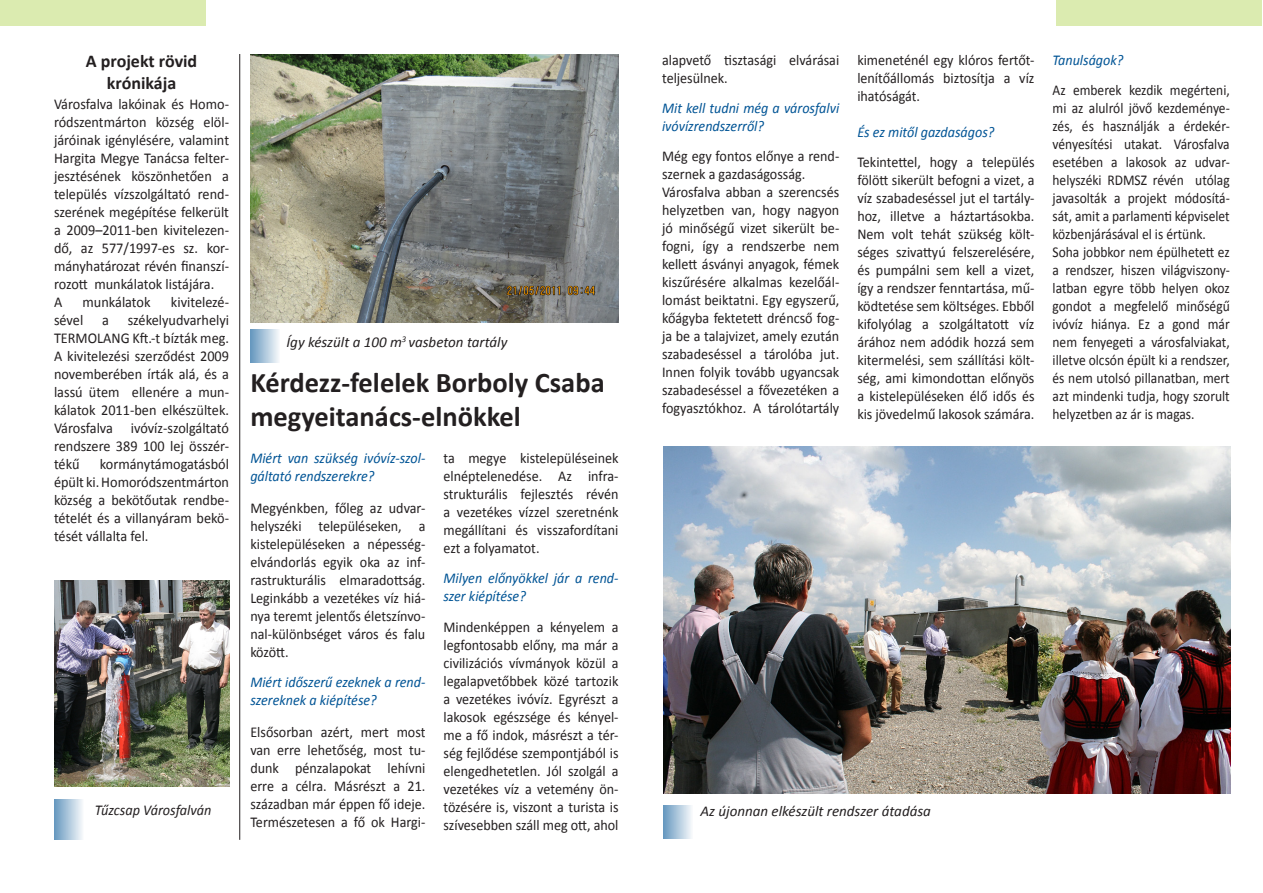
<style>
.page{position:relative;width:1263px;height:893px;background:#fff}
.page>*{position:absolute;margin:0;border:0;box-sizing:border-box;transform-origin:0 0}
.t1{font:700 28.5px "Calibri";color:#231f20}
.t2{font:700 18px "Calibri";color:#231f20}
.t3{font:15px/18px "Calibri";color:#231f20;text-align:justify;scale:.94 1}
.t4{font:15px/18px "Calibri";color:#231f20;text-align:justify;scale:.95 1}
.t5{font:15px/18px "Calibri";color:#231f20;text-align:justify;scale:.9 1}
.t6{font:italic 15px/18px "Calibri";color:#005495;scale:.94 1}
.t7{font:italic 15px "Calibri";color:#231f20}
.t8{font:italic 15px "Calibri";color:#231f20;scale:.95 1}
</style>
<div class="page">
<div style="left:250px;top:330px;width:30px;height:33px;background:linear-gradient(to right,#6496be,#f3f7fa)"></div>
<div style="left:663px;top:805px;width:30px;height:34px;background:linear-gradient(to right,#6597bf,#f4f7fa)"></div>
<div style="left:54px;top:800px;width:30px;height:40px;background:linear-gradient(to right,#6698bf,#f5f8fa)"></div>
<img style="left:250px;top:54px;width:369px;height:269px">
<div style="left:0;top:0;width:206px;height:25px;background:#dbebb0"></div>
<div style="left:1056px;top:0;width:206px;height:25px;background:#dbebb0"></div>
<img style="left:54px;top:580px;width:175px;height:207px">
<img style="left:663px;top:447px;width:567px;height:346px">
<hr style="left:239px;top:54px;width:1px;height:786px;background:#231f20">
<p class="t2" style="left:86px;top:50px;width:113px">A projekt rövid</p>
<p class="t2" style="left:107px;top:72px;width:71px">krónikája</p>
<p class="t3" style="left:662px;top:51px;width:190px">alapvető tisztasági elvárásai teljesülnek.</p>
<p class="t6" style="left:662px;top:99px;width:190px">Mit kell tudni még a városfalvi ivóvízrendszerről?</p>
<p class="t3" style="left:662px;top:147px;width:190px;text-align:left">Még egy fontos előnye a rend&shy;szernek a gazdaságosság.<br>Városfalva abban a szerencsés helyzetben van, hogy nagyon jó minőségű vizet sikerült be&shy;fogni, így a rendszerbe nem kellett ásványi anyagok, fémek kiszűrésére alkalmas kezelőál&shy;lomást beiktatni. Egy egyszerű, kőágyba fektetett dréncső fog&shy;ja be a talajvizet, amely ezután szabadeséssel a tárolóba jut.<br>Innen folyik tovább ugyancsak szabadeséssel a fővezetéken a fogyasztókhoz. A tárolótartály</p>
<p class="t3" style="left:857px;top:51px;width:190px">kimeneténél egy klóros fertőt&shy;lenítőállomás biztosítja a víz ihatóságát.</p>
<p class="t6" style="left:857px;top:123px;width:147px">És ez mitől gazdaságos?</p>
<p class="t3" style="left:857px;top:153px;width:190px">Tekintettel, hogy a település fölött sikerült befogni a vizet, a víz szabadeséssel jut el tartály&shy;hoz, illetve a háztartásokba.<br>Nem volt tehát szükség költ&shy;séges szivattyú felszerelésére, és pumpálni sem kell a vizet, így a rendszer fenntartása, mű&shy;ködtetése sem költséges. Ebből kifolyólag a szolgáltatott víz árához nem adódik hozzá sem kitermelési, sem szállítási költ&shy;ség, ami kimondottan előnyös a kistelepüléseken élő idős és kis jövedelmű lakosok számára.</p>
<p class="t4" style="left:54px;top:94px;width:186px">Városfalva lakóinak és Homo&shy;ródszentmárton község elöl&shy;járóinak igénylésére, valamint Hargita Megye Tanácsa felter&shy;jesztésének köszönhetően a település vízszolgáltató rend&shy;szerének megépítése felkerült a 2009–2011-ben kivitelezen&shy;dő, az 577/1997-es sz. kor&shy;mányhatározat révén finanszí&shy;rozott munkálatok listájára.</p>
<p class="t4" style="left:54px;top:292px;width:10px">A</p>
<p class="t4" style="left:83px;top:292px;width:73px">munkálatok</p>
<p class="t4" style="left:171px;top:292px;width:63px">kivitelezé-</p>
<p class="t4" style="left:54px;top:310px;width:32px">sével</p>
<p class="t4" style="left:102px;top:310px;width:9px">a</p>
<p class="t4" style="left:54px;top:310px;width:186px;text-indent:74px">székelyudvarhelyi TERMOLANG Kft.-t bízták meg.<br>A kivitelezési szerződést 2009 novemberében írták alá, és a lassú ütem ellenére a mun&shy;kálatok 2011-ben elkészültek.<br>Városfalva ivóvíz-szolgáltató rendszere 389 100 lej összér&shy;tékű</p>
<p class="t7" style="left:286px;top:332px;width:222px">Így készült a 100 m<sup>3</sup> vasbeton tartály</p>
<p class="t1" style="left:250px;top:364px;width:356px">Kérdezz-felelek Borboly Csaba</p>
<p class="t1" style="left:250px;top:399px;width:272px">megyeitanács-elnökkel</p>
<p class="t3" style="left:443px;top:448px;width:188px">ta megye kistelepüléseinek elnéptelenedése. Az infra&shy;strukturális fejlesztés révén a vezetékes vízzel szeretnénk megállítani és visszafordítani ezt a folyamatot.</p>
<p class="t6" style="left:443px;top:568px;width:188px">Milyen előnyökkel jár a rend&shy;szer kiépítése?</p>
<p class="t3" style="left:443px;top:617px;width:188px">Mindenképpen a kényelem a legfontosabb előny, ma már a civilizációs vívmányok közül a legalapvetőbbek közé tartozik a vezetékes ivóvíz. Egyrészt a lakosok egészsége és kényel&shy;me a fő indok, másrészt a tér&shy;ség fejlődése szempontjából is elengedhetetlen. Jól szolgál a vezetékes víz a vetemény ön&shy;tözésére is, viszont a turista is szívesebben száll meg ott, ahol</p>
<p class="t6" style="left:250px;top:448px;width:188px">Miért van szükség ivóvíz-szol&shy;gáltató rendszerekre?</p>
<p class="t3" style="left:250px;top:498px;width:188px">Megyénkben, főleg az udvar&shy;helyszéki településeken, a kistelepüléseken a népesség&shy;elvándorlás egyik oka az inf&shy;rastrukturális elmaradottság.<br>Leginkább a vezetékes víz hiá&shy;nya teremt jelentős életszínvo&shy;nal-különbséget város és falu között.</p>
<p class="t6" style="left:250px;top:672px;width:188px">Miért időszerű ezeknek a rend&shy;szereknek a kiépítése?</p>
<p class="t3" style="left:250px;top:722px;width:188px">Elsősorban azért, mert most van erre lehetőség, most tu&shy;dunk pénzalapokat lehívni erre a célra. Másrészt a 21. században már éppen fő ideje.<br>Természetesen a fő ok Hargi-</p>
<p class="t4" style="left:54px;top:454px;width:186px;text-indent:46px">kormánytámogatásból épült ki. Homoródszentmárton község a bekötőutak rendbe&shy;tételét és a villanyáram bekö&shy;tését vállalta fel.</p>
<p class="t8" style="left:95px;top:801px;width:124px">Tűzcsap Városfalván</p>
<p class="t7" style="left:700px;top:802px;width:232px">Az újonnan elkészült rendszer átadása</p>
<p class="t6" style="left:1052px;top:51px;width:77px">Tanulságok?</p>
<p class="t5" style="left:1052px;top:81px;width:198px">Az emberek kezdik megérteni, mi az alulról jövő kezdeménye&shy;zés, és használják a érdekér&shy;vényesítési utakat. Városfalva esetében a lakosok az udvar&shy;helyszéki RDMSZ révén utólag javasolták a projekt módosítá&shy;sát, amit a parlamenti képviselet közbenjárásával el is értünk.</p>
<p class="t5" style="left:1052px;top:243px;width:198px">Soha jobbkor nem épülhetett ez a rendszer, hiszen világviszony&shy;latban egyre több helyen okoz gondot a megfelelő minőségű ivóvíz hiánya. Ez a gond már nem fenyegeti a városfalviakat, illetve olcsón épült ki a rendszer, és nem utolsó pillanatban, mert azt mindenki tudja, hogy szorult helyzetben az ár is magas.</p>
</div>
